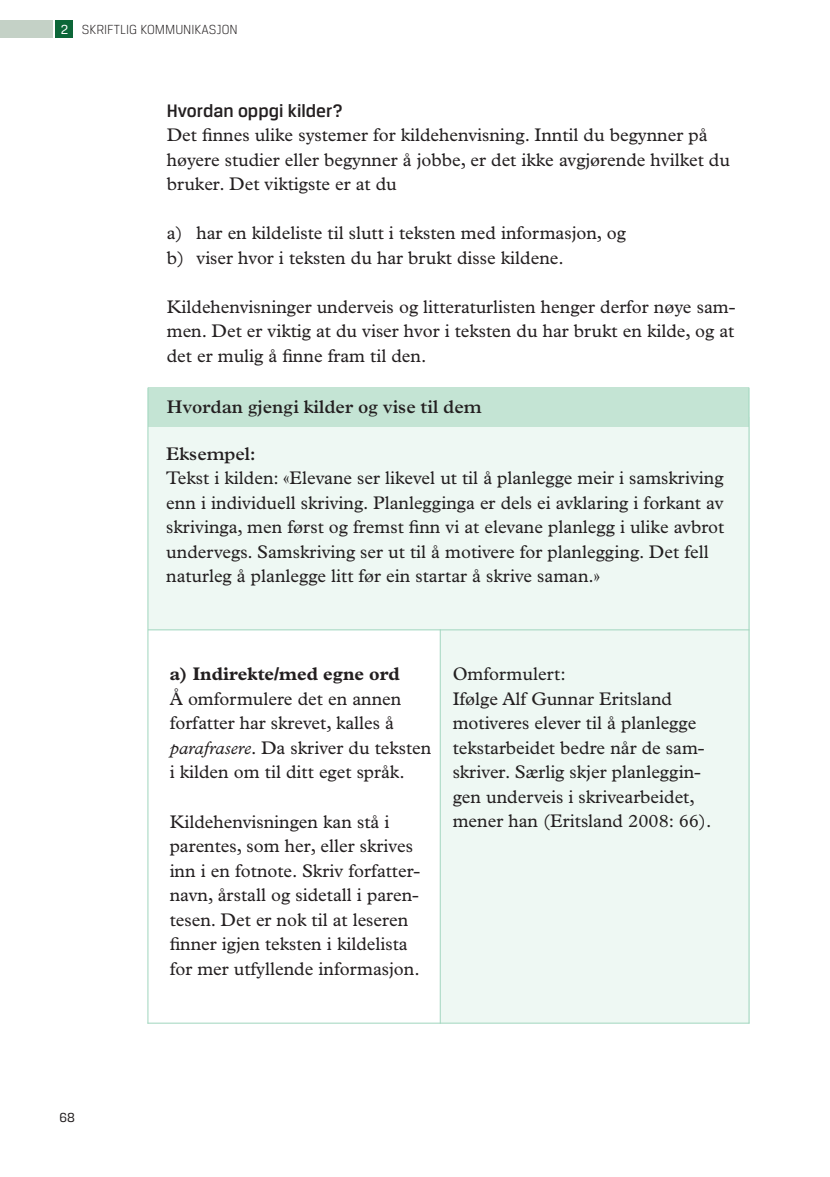
<style>
.page{position:relative;width:830px;height:1177px;background:#fff}
.page>*{position:absolute;margin:0;border:0;box-sizing:border-box;transform-origin:0 0}
.t1{font:500 19.25px "Breuer Text";color:#231f20}
.t2{font:18.38px/24.5px "Plantin";color:#231f20}
.t3{font:600 18.38px "Plantin";color:#231f20}
.t4{font:700 18.38px "Plantin";color:#231f20}
.t5{font:300 14px "Breuer Text";color:#231f20}
.t6{font:14px "Breuer Text";color:#231f20}
.s1{font-weight:400;color:#fff}
.s2{font-style:italic}
</style>
<div class="page">
<div style="left:148px;top:417px;width:601px;height:213px;background:#eef8f3"></div>
<div style="left:440px;top:629px;width:309px;height:393px;background:#eef8f3"></div>
<div style="left:148px;top:387px;width:600px;height:40px;background:#c4e4d4"></div>
<div style="left:56px;top:21px;width:17px;height:17px;background:#0c6638"></div>
<div style="left:0;top:21px;width:53px;height:17px;background:#c4d1c6"></div>
<hr style="left:148px;top:629px;width:601px;height:1px;background:#9fd5bd">
<hr style="left:147px;top:1022px;width:602px;height:1px;background:#9fd5bd">
<hr style="left:439px;top:629px;width:1px;height:394px;background:#9fd5bd">
<hr style="left:147px;top:387px;width:1px;height:636px;background:#9fd5bd">
<hr style="left:748px;top:387px;width:1px;height:636px;background:#9fd5bd">
<p class="t5" style="left:61px;top:21px;width:178px"><span class="s1">2</span> SKRIFTLIG KOMMUNIKASJON</p>
<p class="t1" style="left:167px;top:100px;width:177px">Hvordan oppgi kilder?</p>
<p class="t2" style="left:167px;top:123px;width:564px">Det finnes ulike systemer for kildehenvisning. Inntil du begynner på høyere studier eller begynner å jobbe, er det ikke avgjørende hvilket du bruker. Det viktigste er at du</p>
<p class="t2" style="left:167px;top:221px;width:460px">a) har en kildeliste til slutt i teksten med informasjon, og b) viser hvor i teksten du har brukt disse kildene.</p>
<p class="t2" style="left:167px;top:294px;width:570px;text-align:justify">Kildehenvisninger underveis og litteraturlisten henger derfor nøye sam&shy;men. Det er viktig at du viser hvor i teksten du har brukt en kilde, og at det er mulig å finne fram til den.</p>
<p class="t3" style="left:167px;top:396px;width:316px">Hvordan gjengi kilder og vise til dem</p>
<p class="t3" style="left:166px;top:443px;width:91px">Eksempel:</p>
<p class="t2" style="left:166px;top:466px;width:559px">Tekst i kilden: «Elevane ser likevel ut til å planlegge meir i samskriving enn i individuell skriving. Planlegginga er dels ei avklaring i forkant av skrivinga, men først og fremst finn vi at elevane planlegg i ulike avbrot undervegs. Samskriving ser ut til å motivere for planlegging. Det fell naturleg å planlegge litt før ein startar å skrive saman.»</p>
<p class="t6" style="left:59px;top:1109px;width:17px">68</p>
<p class="t4" style="left:170px;top:663px;width:232px">a) Indirekte/med egne ord</p>
<p class="t2" style="left:170px;top:686px;width:263px">Å omformulere det en annen forfatter har skrevet, kalles å <span class="s2">parafrasere</span>. Da skriver du teksten i kilden om til ditt eget språk.</p>
<p class="t2" style="left:170px;top:809px;width:252px">Kildehenvisningen kan stå i parentes, som her, eller skrives inn i en fotnote. Skriv forfatter&shy;navn, årstall og sidetall i paren&shy;tesen. Det er nok til at leseren finner igjen teksten i kildelista for mer utfyllende informasjon.</p>
<p class="t2" style="left:452px;top:662px;width:260px">Omformulert:<br>Ifølge Alf Gunnar Eritsland motiveres elever til å planlegge tekstarbeidet bedre når de sam&shy;skriver. Særlig skjer planleggin&shy;gen underveis i skrivearbeidet, mener han (Eritsland 2008: 66).</p>
</div>
